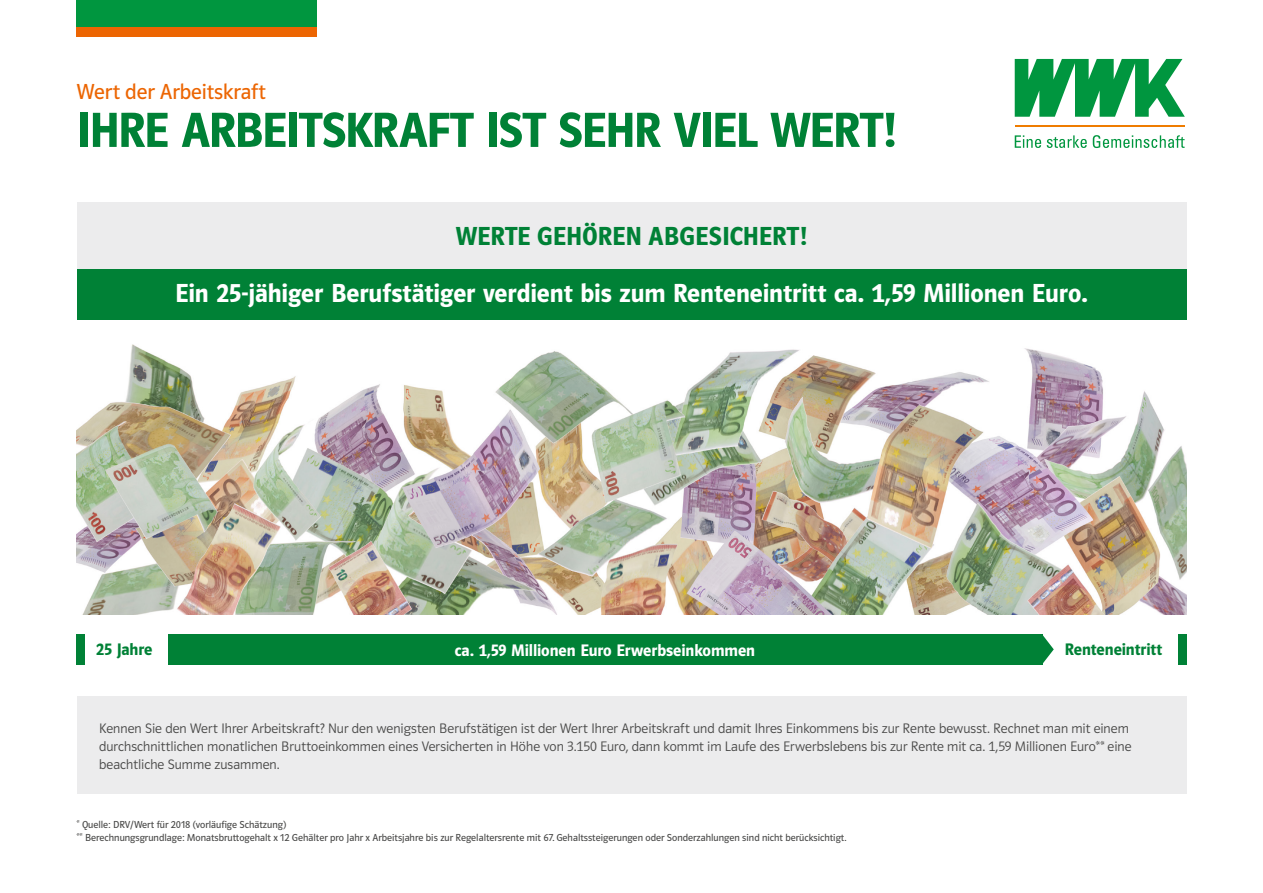
<style>
.page{position:relative;width:1263px;height:893px;background:#fff}
.page>*{position:absolute;margin:0;border:0;box-sizing:border-box;transform-origin:0 0}
.t1{font:600 51px "WWK Polo 66";letter-spacing:-.03em;color:#008136}
.t2{font:600 27px "WWK Polo 66";letter-spacing:-.005em;color:#fff}
.t3{font:600 27px "WWK Polo 66";color:#008136}
.t4{font:22.5px "WWK Polo 66 Buch";letter-spacing:-.005em;color:#ec6502}
.t5{font:600 17.25px "WWK Polo 66";letter-spacing:-.005em;color:#fff}
.t6{font:600 17.25px "WWK Polo 66";letter-spacing:-.005em;color:#008136}
.t7{font:14.25px/18px "WWK Polo 66 Leicht";letter-spacing:.005em;color:#494948}
.t8{font:10.5px/12.6px "WWK Polo 66 Buch";color:#494948}
</style>
<div class="page">
<div style="left:77px;top:0;width:240px;height:28px;background:#00963f"></div>
<div style="left:77px;top:28px;width:240px;height:9px;background:#ec6502"></div>
<svg style="left:1015px;top:59px;width:170px;height:58px"></svg>
<hr style="left:1015px;top:125px;width:169px;height:2px;background:#ef7c00">
<svg style="left:1015px;top:135px;width:26px;height:13px"></svg>
<svg style="left:1047px;top:135px;width:40px;height:13px"></svg>
<svg style="left:1093px;top:135px;width:92px;height:13px"></svg>
<div style="left:77px;top:202px;width:1109px;height:67px;background:#ececed"></div>
<div style="left:77px;top:697px;width:1109px;height:97px;background:#ececed"></div>
<div style="left:168px;top:634px;width:874px;height:30px;background:#008136"></div>
<div style="left:77px;top:634px;width:8px;height:30px;background:#008136"></div>
<div style="left:1178px;top:634px;width:8px;height:30px;background:#008136"></div>
<img style="left:77px;top:344px;width:1109px;height:271px">
<svg style="left:1042px;top:634px;width:12px;height:30px"></svg>
<div style="left:77px;top:269px;width:1109px;height:51px;background:#008136"></div>
<h3 class="t4" style="left:77px;top:80px;width:191px">Wert der Arbeitskraft</h3>
<h1 class="t1" style="left:77px;top:102px;width:821px">IHRE ARBEITSKRAFT IST SEHR VIEL WERT!</h1>
<h2 class="t3" style="left:456px;top:221px;width:353px">WERTE GEHÖREN ABGESICHERT!</h2>
<h2 class="t2" style="left:175px;top:279px;width:914px">Ein 25-jähiger Berufstätiger verdient bis zum Renteneintritt ca. 1,59 Millionen Euro.</h2>
<p class="t6" style="left:96px;top:640px;width:58px">25 Jahre</p>
<p class="t5" style="left:455px;top:641px;width:302px">ca. 1,59 Millionen Euro Erwerbseinkommen</p>
<p class="t6" style="left:1065px;top:640px;width:99px">Renteneintritt</p>
<p class="t7" style="left:99px;top:719px;width:1034px">Kennen Sie den Wert Ihrer Arbeitskraft? Nur den wenigsten Berufstätigen ist der Wert Ihrer Arbeitskraft und damit Ihres Einkommens bis zur Rente bewusst. Rechnet man mit einem durchschnittlichen monatlichen Bruttoeinkommen eines Versicherten in Höhe von 3.150 Euro, dann kommt im Laufe des Erwerbslebens bis zur Rente mit ca. 1,59 Millionen Euro** eine beachtliche Summe zusammen.</p>
<p class="t8" style="left:77px;top:818px;width:771px">* Quelle: DRV/Wert für 2018 (vorläufige Schätzung)<br>** Berechnungsgrundlage: Monatsbruttogehalt x 12 Gehälter pro Jahr x Arbeitsjahre bis zur Regelaltersrente mit 67. Gehaltssteigerungen oder Sonderzahlungen sind nicht berücksichtigt.</p>
</div>
